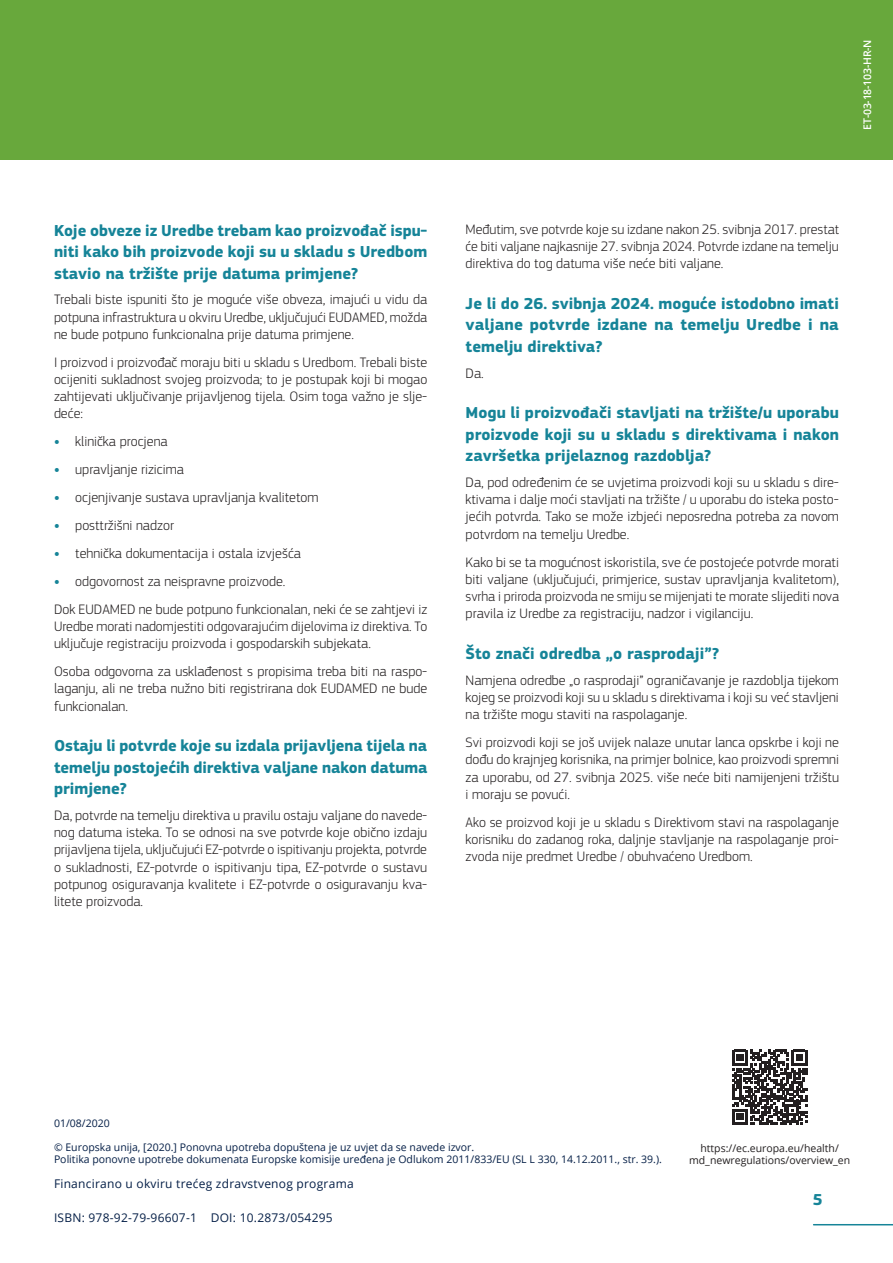
<style>
.page{position:relative;width:893px;height:1263px;background:#fff}
.page>*{position:absolute;margin:0;border:0;box-sizing:border-box;transform-origin:0 0}
.S6_Intertitre{font:700 16.5px/21.5px "EC Square Sans Pro";color:#168498;text-align:justify}
.S5_Body{font:300 14.25px/17.2px "EC Square Sans Pro";color:#231f20;text-align:justify}
.t1{font:12px "Open Sans";letter-spacing:.02em;color:#051f47}
.t2{font:10.5px "Open Sans";color:#051f47}
.t3{font:10.5px/12px "Open Sans";color:#231f20;text-align:center}
.t4{font:600 10.5px "Open Sans";letter-spacing:-.02em;color:#fff}
.s1{font-weight:700;color:#168498}
</style>
<div class="page">
<hr style="left:814px;top:1224px;width:79px;height:1px;background:#168498">
<div style="left:0;top:0;width:893px;height:159px;background:#68a83c"></div>
<svg style="left:732px;top:1049px;width:75px;height:76px"></svg>
<p class="S6_Intertitre" style="left:54px;top:220px;width:375px">Koje obveze iz Uredbe trebam kao proizvođač ispu&shy;niti kako bih proizvode koji su u skladu s Uredbom stavio na tržište prije datuma primjene?</p>
<p class="S5_Body" style="left:54px;top:291px;width:375px">Trebali biste ispuniti što je moguće više obveza, imajući u vidu da potpuna infrastruktura u okviru Uredbe, uključujući EUDAMED, možda ne bude potpuno funkcionalna prije datuma primjene.</p>
<p class="S5_Body" style="left:54px;top:353px;width:375px">I proizvod i proizvođač moraju biti u skladu s Uredbom. Trebali biste ocijeniti sukladnost svojeg proizvoda; to je postupak koji bi mogao zahtijevati uključivanje prijavljenog tijela. Osim toga važno je slje&shy;deće:</p>
<p class="S5_Body" style="left:54px;top:433px;width:115px"><span class="s1">•</span> klinička procjena</p>
<p class="S5_Body" style="left:54px;top:461px;width:131px"><span class="s1">•</span> upravljanje rizicima</p>
<p class="S5_Body" style="left:54px;top:489px;width:266px"><span class="s1">•</span> ocjenjivanje sustava upravljanja kvalitetom</p>
<p class="S5_Body" style="left:54px;top:517px;width:121px"><span class="s1">•</span> posttržišni nadzor</p>
<p class="S5_Body" style="left:54px;top:544px;width:249px"><span class="s1">•</span> tehnička dokumentacija i ostala izvješća</p>
<p class="S5_Body" style="left:54px;top:572px;width:233px"><span class="s1">•</span> odgovornost za neispravne proizvode.</p>
<p class="S5_Body" style="left:54px;top:600px;width:375px">Dok EUDAMED ne bude potpuno funkcionalan, neki će se zahtjevi iz Uredbe morati nadomjestiti odgovarajućim dijelovima iz direktiva. To uključuje registraciju proizvoda i gospodarskih subjekata.</p>
<p class="S5_Body" style="left:54px;top:663px;width:375px">Osoba odgovorna za usklađenost s propisima treba biti na raspo&shy;laganju, ali ne treba nužno biti registrirana dok EUDAMED ne bude funkcionalan.</p>
<p class="S6_Intertitre" style="left:54px;top:735px;width:375px">Ostaju li potvrde koje su izdala prijavljena tijela na temelju postojećih direktiva valjane nakon datuma primjene?</p>
<p class="S5_Body" style="left:54px;top:806px;width:375px">Da, potvrde na temelju direktiva u pravilu ostaju valjane do navede&shy;nog datuma isteka. To se odnosi na sve potvrde koje obično izdaju prijavljena tijela, uključujući EZ-potvrde o ispitivanju projekta, potvrde o sukladnosti, EZ-potvrde o ispitivanju tipa, EZ-potvrde o sustavu potpunog osiguravanja kvalitete i EZ-potvrde o osiguravanju kva&shy;litete proizvoda.</p>
<p class="t4" style="left:860px;top:130px;width:92px;rotate:-90deg">ET-03-18-103-HR-N</p>
<p class="S5_Body" style="left:466px;top:221px;width:375px">Međutim, sve potvrde koje su izdane nakon 25. svibnja 2017. prestat će biti valjane najkasnije 27. svibnja 2024. Potvrde izdane na temelju direktiva do tog datuma više neće biti valjane.</p>
<p class="S6_Intertitre" style="left:466px;top:293px;width:375px">Je li do 26. svibnja 2024. moguće istodobno imati valjane potvrde izdane na temelju Uredbe i na temelju direktiva?</p>
<p class="S5_Body" style="left:466px;top:364px;width:20px">Da.</p>
<p class="S6_Intertitre" style="left:466px;top:403px;width:375px">Mogu li proizvođači stavljati na tržište/u uporabu proizvode koji su u skladu s direktivama i nakon završetka prijelaznog razdoblja?</p>
<p class="S5_Body" style="left:466px;top:473px;width:375px">Da, pod određenim će se uvjetima proizvodi koji su u skladu s dire&shy;ktivama i dalje moći stavljati na tržište / u uporabu do isteka posto&shy;jećih potvrda. Tako se može izbjeći neposredna potreba za novom potvrdom na temelju Uredbe.</p>
<p class="S5_Body" style="left:466px;top:553px;width:375px">Kako bi se ta mogućnost iskoristila, sve će postojeće potvrde morati biti valjane (uključujući, primjerice, sustav upravljanja kvalitetom), svrha i priroda proizvoda ne smiju se mijenjati te morate slijediti nova pravila iz Uredbe za registraciju, nadzor i vigilanciju.</p>
<p class="S6_Intertitre" style="left:466px;top:643px;width:255px">Što znači odredba „o rasprodaji”?</p>
<p class="S5_Body" style="left:466px;top:671px;width:375px">Namjena odredbe „o rasprodaji” ograničavanje je razdoblja tijekom kojeg se proizvodi koji su u skladu s direktivama i koji su već stavljeni na tržište mogu staviti na raspolaganje.</p>
<p class="S5_Body" style="left:466px;top:734px;width:375px">Svi proizvodi koji se još uvijek nalaze unutar lanca opskrbe i koji ne dođu do krajnjeg korisnika, na primjer bolnice, kao proizvodi spremni za uporabu, od 27. svibnja 2025. više neće biti namijenjeni tržištu i moraju se povući.</p>
<p class="S5_Body" style="left:466px;top:813px;width:375px">Ako se proizvod koji je u skladu s Direktivom stavi na raspolaganje korisniku do zadanog roka, daljnje stavljanje na raspolaganje proi&shy;zvoda nije predmet Uredbe / obuhvaćeno Uredbom.</p>
<p class="t2" style="left:54px;top:1116px;width:57px">01/08/2020</p>
<p class="t2" style="left:54px;top:1140px;width:422px">© Europska unija, [2020.] Ponovna upotreba dopuštena je uz uvjet da se navede izvor.</p>
<p class="t2" style="left:54px;top:1152px;width:609px">Politika ponovne upotrebe dokumenata Europske komisije uređena je Odlukom 2011/833/EU (SL L 330, 14.12.2011., str. 39.).</p>
<p class="t3" style="left:689px;top:1141px;width:163px">https://ec.europa.eu/health/ md_newregulations/overview_en</p>
<p class="t1" style="left:54px;top:1175px;width:301px">Financirano u okviru trećeg zdravstvenog programa</p>
<p class="t1" style="left:54px;top:1209px;width:280px">ISBN: 978-92-79-96607-1 DOI: 10.2873/054295</p>
<p class="S6_Intertitre" style="left:813px;top:1189px;width:11px">5</p>
</div>
